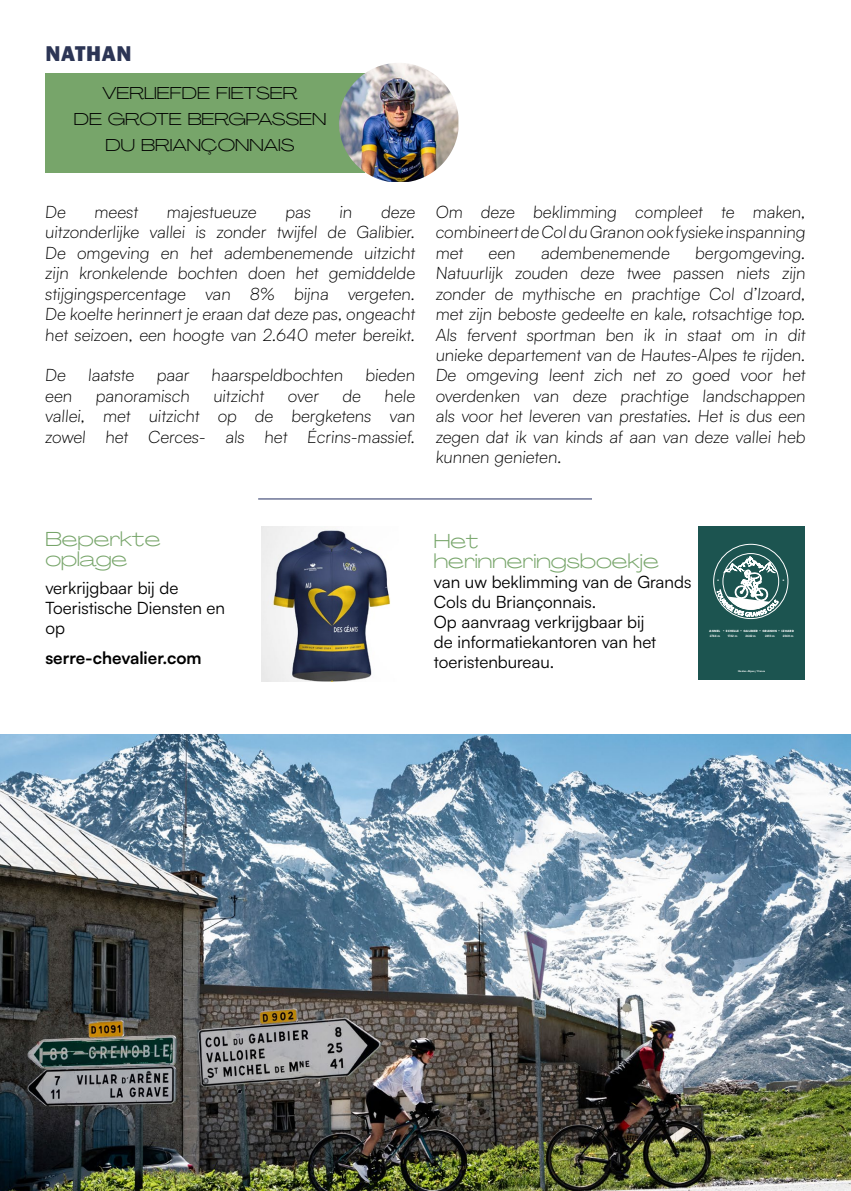
<style>
.page{position:relative;width:851px;height:1191px;background:#fff}
.page>*{position:absolute;margin:0;border:0;box-sizing:border-box;transform-origin:0 0}
.t1{font:800 22px "Franklin Gothic";letter-spacing:.03em;color:#2c3555}
.t2{font:300 20px/20px "PP Agrandir Grand";color:#77a56a}
.t3{font:300 17px/20.4px "Satoshi";color:#000;text-align:justify}
.t4{font:17px/20px "Satoshi";color:#000}
.t5{font:300 17px/26px "PP Agrandir Grand";color:#000;text-align:center}
.t6{font:700 17px "Satoshi";color:#000}
.t7{font:500 4.6px "Futura BT";color:#fff}
.t8{font:700 3.4px "Futura";color:#fff}
.t9{font:700 3px "Orkney";color:#fff}
.t10{font:700 2.4px "Orkney";color:#fff}
.s1{font-family:"Futura BT";font-weight:500}
</style>
<div class="page">
<img style="left:0;top:734px;width:850px;height:457px">
<div style="left:45px;top:73px;width:320px;height:100px;background:#77a56a"></div>
<img style="left:261px;top:526px;width:130px;height:155px">
<img style="left:339px;top:63px;width:119px;height:119px">
<hr style="left:258px;top:498px;width:334px;height:1px;background:#242f62">
<div style="left:698px;top:526px;width:106px;height:153px;background:#1c5450"></div>
<div style="left:713px;top:544px;width:75px;height:75px;border:1px solid #fff;border-radius:50%"></div>
<svg style="left:716px;top:555px;width:62px;height:62px"></svg>
<p class="t1" style="left:45px;top:40px;width:88px">NATHAN</p>
<p class="t5" style="left:74px;top:80px;width:254px">VERLIEFDE FIETSER<br>DE GROTE BERGPASSEN<br>DU BRIANÇONNAIS</p>
<p class="t3" style="left:45px;top:201px;width:373px;text-indent:335px">deze uitzonderlijke vallei is zonder twijfel de Galibier.<br>De omgeving en het adembenemende uitzicht zijn kronkelende bochten doen het gemiddelde stijgingspercentage van 8% bijna vergeten.<br>De koelte herinnert je eraan dat deze pas, ongeacht het seizoen, een hoogte van 2.640 meter bereikt.</p>
<p class="t3" style="left:45px;top:364px;width:373px">De laatste paar haarspeldbochten bieden een</p>
<p class="t3" style="left:45px;top:201px;width:24px">De</p>
<p class="t3" style="left:94px;top:201px;width:47px">meest</p>
<p class="t3" style="left:166px;top:201px;width:93px">majestueuze</p>
<p class="t3" style="left:285px;top:201px;width:29px">pas</p>
<p class="t3" style="left:339px;top:201px;width:16px">in</p>
<p class="t3" style="left:45px;top:385px;width:373px;text-indent:339px">hele vallei, met uitzicht op de bergketens van zowel het Cerces- als het Écrins-massief.</p>
<p class="t3" style="left:95px;top:385px;width:97px">panoramisch</p>
<p class="t3" style="left:213px;top:385px;width:54px">uitzicht</p>
<p class="t3" style="left:287px;top:385px;width:34px">over</p>
<p class="t3" style="left:342px;top:385px;width:22px">de</p>
<p class="t3" style="left:435px;top:201px;width:373px">Om deze beklimming compleet te maken, combineert de Col du Granon ook fysieke inspanning met</p>
<p class="t3" style="left:435px;top:242px;width:373px;text-indent:259px">bergomgeving.<br>Natuurlijk zouden deze twee passen niets zijn zonder de mythische en prachtige Col d’Izoard, met zijn beboste gedeelte en kale, rotsachtige top.<br>Als fervent sportman ben ik in staat om in dit unieke departement van de Hautes-Alpes te rijden.<br>De omgeving leent zich net zo goed voor het overdenken van deze prachtige landschappen als voor het leveren van prestaties. Het is dus een zegen dat ik van kinds af aan van deze vallei heb kunnen genieten.</p>
<p class="t3" style="left:488px;top:242px;width:30px">een</p>
<p class="t3" style="left:540px;top:242px;width:132px">adembenemende</p>
<p class="t2" style="left:45px;top:529px;width:117px">Beperkte oplage</p>
<p class="t4" style="left:45px;top:577px;width:181px">verkrijgbaar bij de<br>Toeristische Diensten en op</p>
<p class="t6" style="left:45px;top:646px;width:158px">serre-chevalier.com</p>
<p class="t2" style="left:434px;top:531px;width:226px">Het herinneringsboekje</p>
<p class="t4" style="left:434px;top:571px;width:259px">van uw beklimming van de Grands<br>Cols du Briançonnais.<br>Op aanvraag verkrijgbaar bij<br>de informatiekantoren van het toeristenbureau.</p>
<p class="t7" style="left:716px;top:577px;width:4px">•</p>
<p class="t7" style="left:782px;top:577px;width:4px">•</p>
<p class="t8" style="left:709px;top:629px;width:86px">AGNEL • <span class="s1">•</span> ECHELLE <span class="s1">•</span>• GALIBIER <span class="s1">•</span>• GRANON <span class="s1">•</span> IZOARD</p>
<p class="t9" style="left:709px;top:633px;width:12px">2744 m</p>
<p class="t9" style="left:727px;top:634px;width:11px">1762 m</p>
<p class="t9" style="left:745px;top:633px;width:12px">2642 m</p>
<p class="t9" style="left:765px;top:634px;width:11px">2413 m</p>
<p class="t9" style="left:782px;top:633px;width:12px">2360 m</p>
<p class="t10" style="left:738px;top:669px;width:29px">Hautes-Alpes / France</p>
</div>
